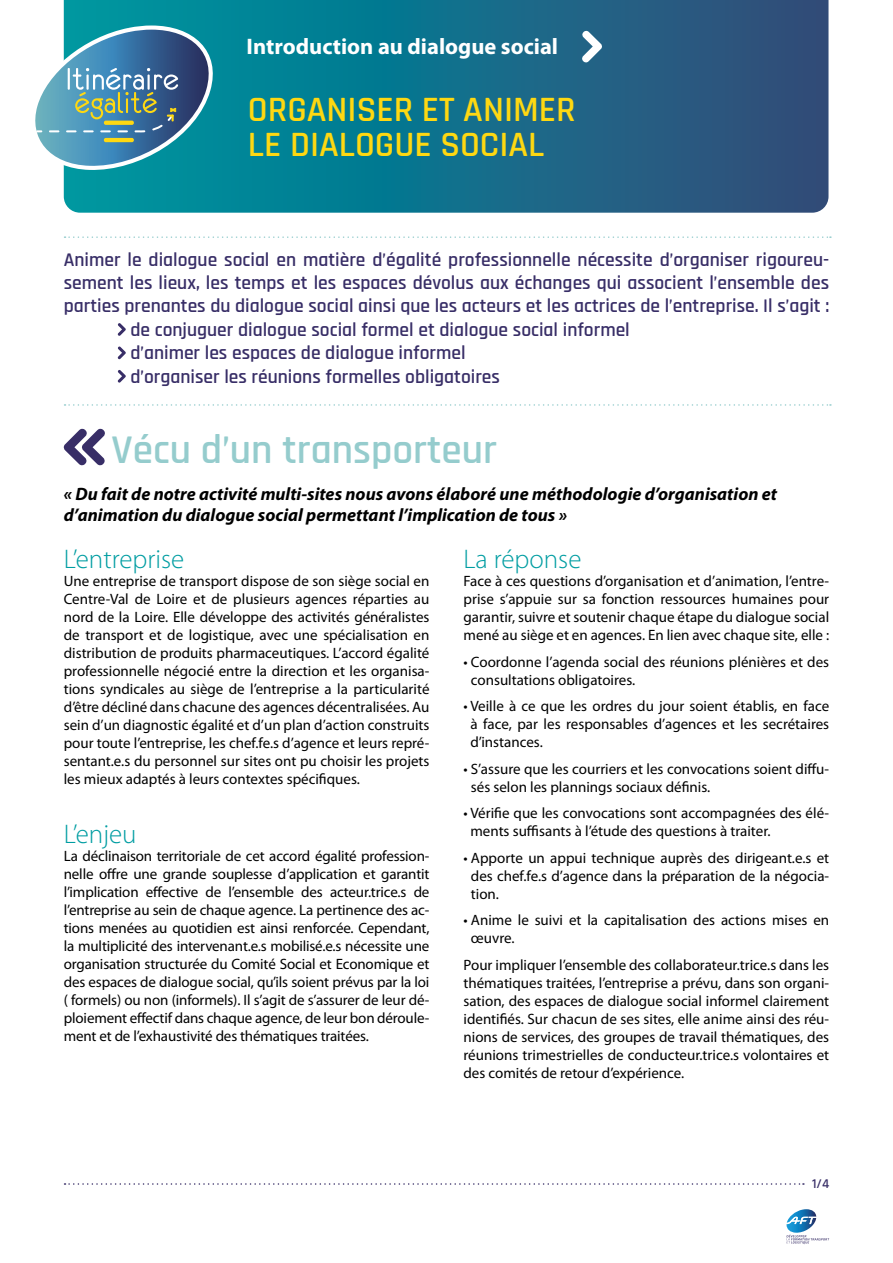
<style>
.page{position:relative;width:893px;height:1263px;background:#fff}
.page>*{position:absolute;margin:0;border:0;box-sizing:border-box;transform-origin:0 0}
.t1{font:600 41.25px "Rajdhani";color:#95cccd}
.t2{font:600 36px/34.5px "Rajdhani";color:#fed812}
.t3{font:300 27px "Myriad Pro";color:#009da2}
.t4{font:700 22.5px "Myriad Pro";color:#fff}
.t5{font:600 19.5px "Rajdhani";color:#382e67}
.t6{font:italic 700 18px/21.6px "Myriad Pro";color:#000}
.t7{font:15px/18px "Myriad Pro";color:#000;text-align:justify}
.t8{font:600 13.5px "Rajdhani";color:#382e67}
</style>
<div class="page">
<svg style="left:64px;top:0;width:764px;height:213px;background:#166c8a"></svg>
<svg style="left:582px;top:31px;width:20px;height:32px"></svg>
<svg style="left:65px;top:236px;width:766px;height:2px"></svg>
<svg style="left:118px;top:323px;width:8px;height:13px"></svg>
<svg style="left:118px;top:346px;width:8px;height:13px"></svg>
<svg style="left:118px;top:370px;width:8px;height:13px"></svg>
<svg style="left:65px;top:404px;width:766px;height:2px"></svg>
<svg style="left:63px;top:429px;width:42px;height:36px"></svg>
<svg style="left:65px;top:1183px;width:739px;height:2px"></svg>
<svg style="left:35px;top:23px;width:189px;height:151px"></svg>
<svg style="left:786px;top:1209px;width:43px;height:35px"></svg>
<h3 class="t4" style="left:247px;top:31px;width:313px">Introduction au dialogue social</h3>
<h2 class="t2" style="left:248px;top:94px;width:329px">ORGANISER ET ANIMER<br>LE DIALOGUE SOCIAL</h2>
<h3 class="t5" style="left:64px;top:248px;width:767px">Animer le dialogue social en matière d’égalité professionnelle nécessite d’organiser rigoureu-</h3>
<h3 class="t5" style="left:64px;top:271px;width:767px">sement les lieux, les temps et les espaces dévolus aux échanges qui associent l’ensemble des</h3>
<h3 class="t5" style="left:64px;top:295px;width:767px">parties prenantes du dialogue social ainsi que les acteurs et les actrices de l’entreprise. Il s’agit :</h3>
<h3 class="t5" style="left:130px;top:318px;width:501px">de conjuguer dialogue social formel et dialogue social informel</h3>
<h3 class="t5" style="left:130px;top:341px;width:337px">d’animer les espaces de dialogue informel</h3>
<h3 class="t5" style="left:130px;top:365px;width:371px">d’organiser les réunions formelles obligatoires</h3>
<h1 class="t1" style="left:112px;top:425px;width:387px">Vécu d’un transporteur</h1>
<p class="t6" style="left:64px;top:482px;width:715px">« Du fait de notre activité multi-sites nous avons élaboré une méthodologie d’organisation et d’animation du dialogue social permettant l’implication de tous »</p>
<h3 class="t3" style="left:64px;top:543px;width:122px">L’entreprise</h3>
<p class="t7" style="left:64px;top:572px;width:367px">Une entreprise de transport dispose de son siège social en Centre-Val de Loire et de plusieurs agences réparties au nord de la Loire. Elle développe des activités généralistes de transport et de logistique, avec une spécialisation en distribution de produits pharmaceutiques. L’accord égalité professionnelle négocié entre la direction et les organisa&shy;tions syndicales au siège de l’entreprise a la particularité d’être décliné dans chacune des agences décentralisées. Au sein d’un diagnostic égalité et d’un plan d’action construits pour toute l’entreprise, les chef.fe.s d’agence et leurs repré&shy;sentant.e.s du personnel sur sites ont pu choisir les projets les mieux adaptés à leurs contextes spécifiques.</p>
<h3 class="t3" style="left:64px;top:818px;width:74px">L’enjeu</h3>
<p class="t7" style="left:64px;top:847px;width:367px">La déclinaison territoriale de cet accord égalité profession&shy;nelle offre une grande souplesse d’application et garantit l’implication effective de l’ensemble des acteur.trice.s de l’entreprise au sein de chaque agence. La pertinence des ac&shy;tions menées au quotidien est ainsi renforcée. Cependant, la multiplicité des intervenant.e.s mobilisé.e.s nécessite une organisation structurée du Comité Social et Economique et des espaces de dialogue social, qu’ils soient prévus par la loi ( formels) ou non (informels). Il s’agit de s’assurer de leur dé&shy;ploiement effectif dans chaque agence, de leur bon déroule&shy;ment et de l’exhaustivité des thématiques traitées.</p>
<h3 class="t3" style="left:463px;top:543px;width:119px">La réponse</h3>
<p class="t7" style="left:463px;top:572px;width:367px">Face à ces questions d’organisation et d’animation, l’entre&shy;prise s’appuie sur sa fonction ressources humaines pour garantir, suivre et soutenir chaque étape du dialogue social mené au siège et en agences. En lien avec chaque site, elle :</p>
<p class="t7" style="left:471px;top:653px;width:360px;text-indent:-7px">• Coordonne l’agenda social des réunions plénières et des consultations obligatoires.</p>
<p class="t7" style="left:470px;top:697px;width:360px;text-indent:-7px">• Veille à ce que les ordres du jour soient établis, en face à face, par les responsables d’agences et les secrétaires d’instances.</p>
<p class="t7" style="left:471px;top:760px;width:360px;text-indent:-7px">• S’assure que les courriers et les convocations soient diffu&shy;sés selon les plannings sociaux définis.</p>
<p class="t7" style="left:470px;top:804px;width:360px;text-indent:-7px">• Vérifie que les convocations sont accompagnées des élé&shy;ments suffisants à l’étude des questions à traiter.</p>
<p class="t7" style="left:471px;top:849px;width:360px;text-indent:-7px">• Apporte un appui technique auprès des dirigeant.e.s et des chef.fe.s d’agence dans la préparation de la négocia&shy;tion.</p>
<p class="t7" style="left:471px;top:911px;width:360px;text-indent:-7px">• Anime le suivi et la capitalisation des actions mises en œuvre.</p>
<p class="t7" style="left:463px;top:956px;width:367px">Pour impliquer l’ensemble des collaborateur.trice.s dans les thématiques traitées, l’entreprise a prévu, dans son organi&shy;sation, des espaces de dialogue social informel clairement identifiés. Sur chacun de ses sites, elle anime ainsi des réu&shy;nions de services, des groupes de travail thématiques, des réunions trimestrielles de conducteur.trice.s volontaires et des comités de retour d’expérience.</p>
<p class="t8" style="left:812px;top:1176px;width:19px">1/4</p>
</div>
